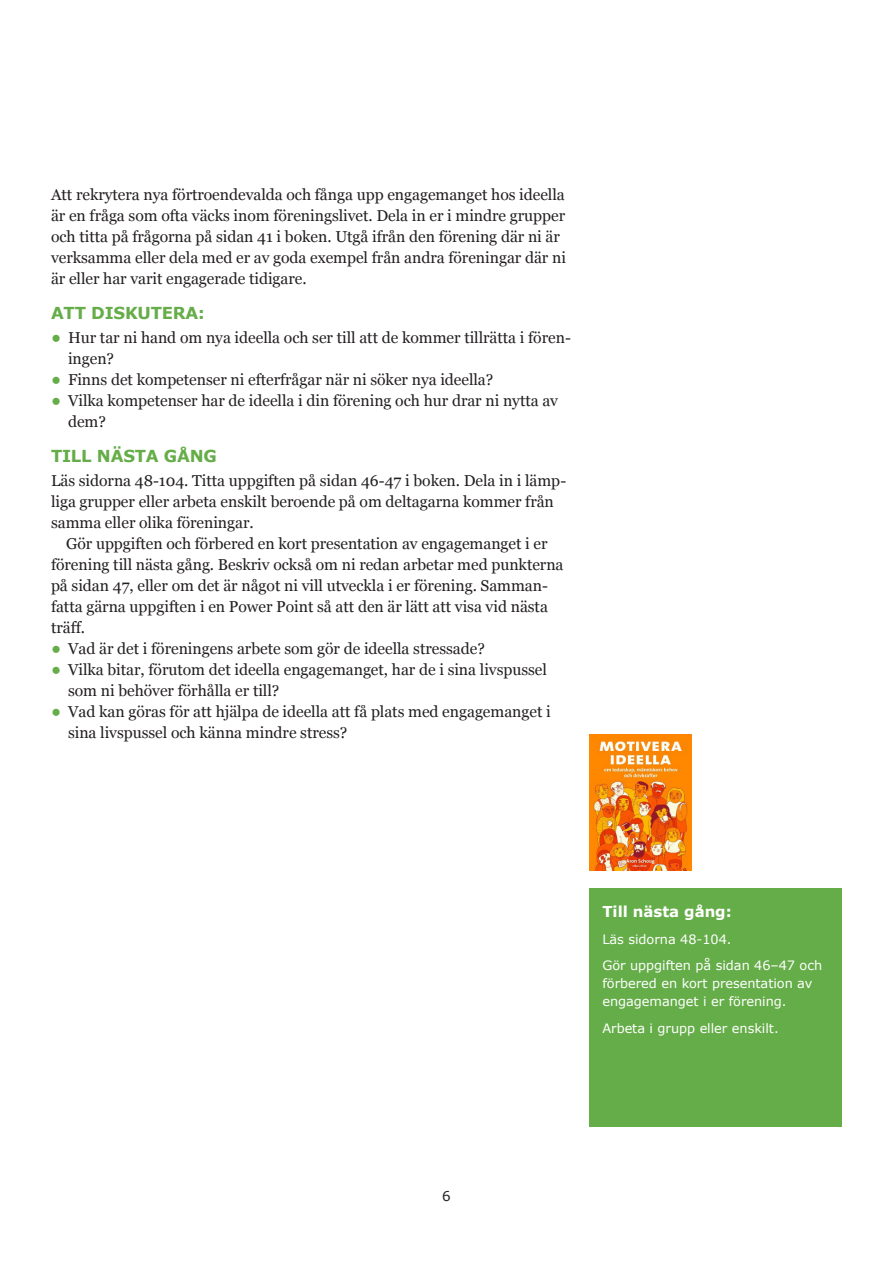
<style>
.page{position:relative;width:893px;height:1263px;background:#fff}
.page>*{position:absolute;margin:0;border:0;box-sizing:border-box;transform-origin:0 0}
.Rub3{font:700 16.5px "Verdana";letter-spacing:-.01em;color:#65ad48}
.Bröd1_Georgia{font:15.75px/21px "Georgia";letter-spacing:-.005em;color:#231f20}
.Bröd2_Georgia{font:15.75px/21px "Georgia";letter-spacing:-.005em;color:#231f20}
.Rutarub{font:700 15px "Verdana";letter-spacing:-.005em;color:#fff}
.t1{font:13.5px "Verdana";color:#231f20}
.Rutatext_vit{font:12.9px/18px "Verdana";letter-spacing:-.005em;color:#fff}
.s1{font-family:"Verdana";font-weight:700;font-size:14.25px;color:#65ad48}
</style>
<div class="page">
<div style="left:590px;top:889px;width:252px;height:238px;background:#65ad48"></div>
<img style="left:590px;top:734px;width:101px;height:137px">
<p class="Bröd1_Georgia" style="left:51px;top:183px;width:516px">Att rekrytera nya förtroendevalda och fånga upp engagemanget hos ideella är en fråga som ofta väcks inom föreningslivet. Dela in er i mindre grupper och titta på frågorna på sidan 41 i boken. Utgå ifrån den förening där ni är verksamma eller dela med er av goda exempel från andra föreningar där ni är eller har varit engagerade tidigare.</p>
<p class="Rub3" style="left:51px;top:303px;width:155px">ATT DISKUTERA:</p>
<p class="Bröd1_Georgia" style="left:68px;top:326px;width:504px;text-indent:-17px"><span class="s1">•</span> Hur tar ni hand om nya ideella och ser till att de kommer tillrätta i fören&shy;ingen?</p>
<p class="Bröd1_Georgia" style="left:51px;top:368px;width:444px"><span class="s1">•</span> Finns det kompetenser ni efterfrågar när ni söker nya ideella?</p>
<p class="Bröd1_Georgia" style="left:68px;top:389px;width:492px;text-indent:-17px"><span class="s1">•</span> Vilka kompetenser har de ideella i din förening och hur drar ni nytta av dem?</p>
<p class="Rub3" style="left:51px;top:446px;width:167px">TILL NÄSTA GÅNG</p>
<p class="Bröd1_Georgia" style="left:51px;top:469px;width:517px">Läs sidorna 48-104. Titta uppgiften på sidan 46-47 i boken. Dela in i lämp&shy;liga grupper eller arbeta enskilt beroende på om deltagarna kommer från samma eller olika föreningar.</p>
<p class="Bröd2_Georgia" style="left:51px;top:532px;width:514px;text-indent:15px">Gör uppgiften och förbered en kort presentation av engagemanget i er förening till nästa gång. Beskriv också om ni redan arbetar med punkterna på sidan 47, eller om det är något ni vill utveckla i er förening. Samman&shy;fatta gärna uppgiften i en Power Point så att den är lätt att visa vid nästa träff.</p>
<p class="Bröd1_Georgia" style="left:51px;top:637px;width:435px"><span class="s1">•</span> Vad är det i föreningens arbete som gör de ideella stressade?</p>
<p class="Bröd1_Georgia" style="left:68px;top:658px;width:480px;text-indent:-17px"><span class="s1">•</span> Vilka bitar, förutom det ideella engagemanget, har de i sina livspussel som ni behöver förhålla er till?</p>
<p class="Bröd1_Georgia" style="left:68px;top:700px;width:484px;text-indent:-17px"><span class="s1">•</span> Vad kan göras för att hjälpa de ideella att få plats med engagemanget i sina livspussel och känna mindre stress?</p>
<p class="t1" style="left:442px;top:1187px;width:10px">6</p>
<p class="Rutarub" style="left:602px;top:902px;width:131px">Till nästa gång:</p>
<p class="Rutatext_vit" style="left:602px;top:930px;width:131px">Läs sidorna 48-104.</p>
<p class="Rutatext_vit" style="left:602px;top:957px;width:221px">Gör uppgiften på sidan 46–47 och förbered en kort presentation av engagemanget i er förening.</p>
<p class="Rutatext_vit" style="left:602px;top:1019px;width:178px">Arbeta i grupp eller enskilt.</p>
</div>
